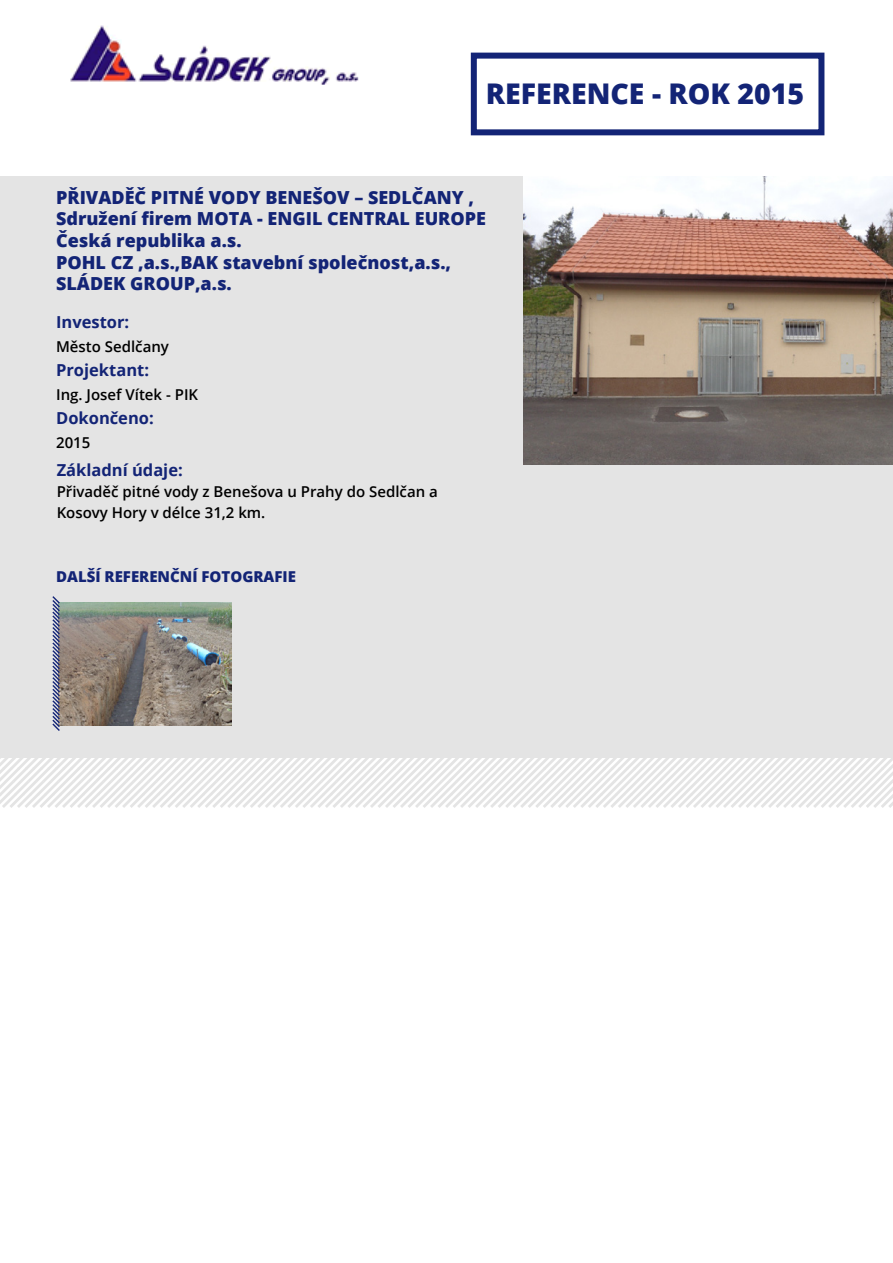
<style>
.page{position:relative;width:893px;height:1263px;background:#fff}
.page>*{position:absolute;margin:0;border:0;box-sizing:border-box;transform-origin:0 0}
.t1{font:800 28.5px "Open Sans";color:#132476}
.t2{font:800 18px/21.6px "Open Sans";color:#132476}
.t3{font:700 16.5px "Open Sans";color:#132476}
.t4{font:600 15px/21px "Open Sans";color:#000}
.t5{font:800 15px "Open Sans";color:#132476}
</style>
<div class="page">
<div style="left:0;top:176px;width:893px;height:582px;background:#e4e4e4"></div>
<svg style="left:0;top:758px;width:893px;height:50px"></svg>
<img style="left:70px;top:25px;width:289px;height:60px">
<img style="left:523px;top:176px;width:370px;height:288px">
<img style="left:61px;top:602px;width:170px;height:123px">
<div style="left:471px;top:53px;width:353px;height:82px;border:6px solid #132476"></div>
<svg style="left:52px;top:596px;width:9px;height:135px"></svg>
<h1 class="t1" style="left:486px;top:72px;width:320px">REFERENCE - ROK 2015</h1>
<p class="t2" style="left:56px;top:185px;width:431px">PŘIVADĚČ PITNÉ VODY BENEŠOV – SEDLČANY , Sdružení firem MOTA - ENGIL CENTRAL EUROPE Česká republika a.s.<br>POHL CZ ,a.s.,BAK stavební společnost,a.s., SLÁDEK GROUP,a.s.</p>
<p class="t3" style="left:56px;top:310px;width:75px">Investor:</p>
<p class="t4" style="left:56px;top:335px;width:114px">Město Sedlčany</p>
<p class="t3" style="left:56px;top:358px;width:94px">Projektant:</p>
<p class="t4" style="left:56px;top:383px;width:144px">Ing. Josef Vítek - PIK</p>
<p class="t3" style="left:56px;top:406px;width:99px">Dokončeno:</p>
<p class="t4" style="left:56px;top:431px;width:36px">2015</p>
<p class="t3" style="left:57px;top:459px;width:128px">Základní údaje:</p>
<p class="t4" style="left:57px;top:481px;width:383px">Přivaděč pitné vody z Benešova u Prahy do Sedlčan a<br>Kosovy Hory v délce 31,2 km.</p>
<p class="t5" style="left:56px;top:566px;width:241px">DALŠÍ REFERENČNÍ FOTOGRAFIE</p>
</div>
